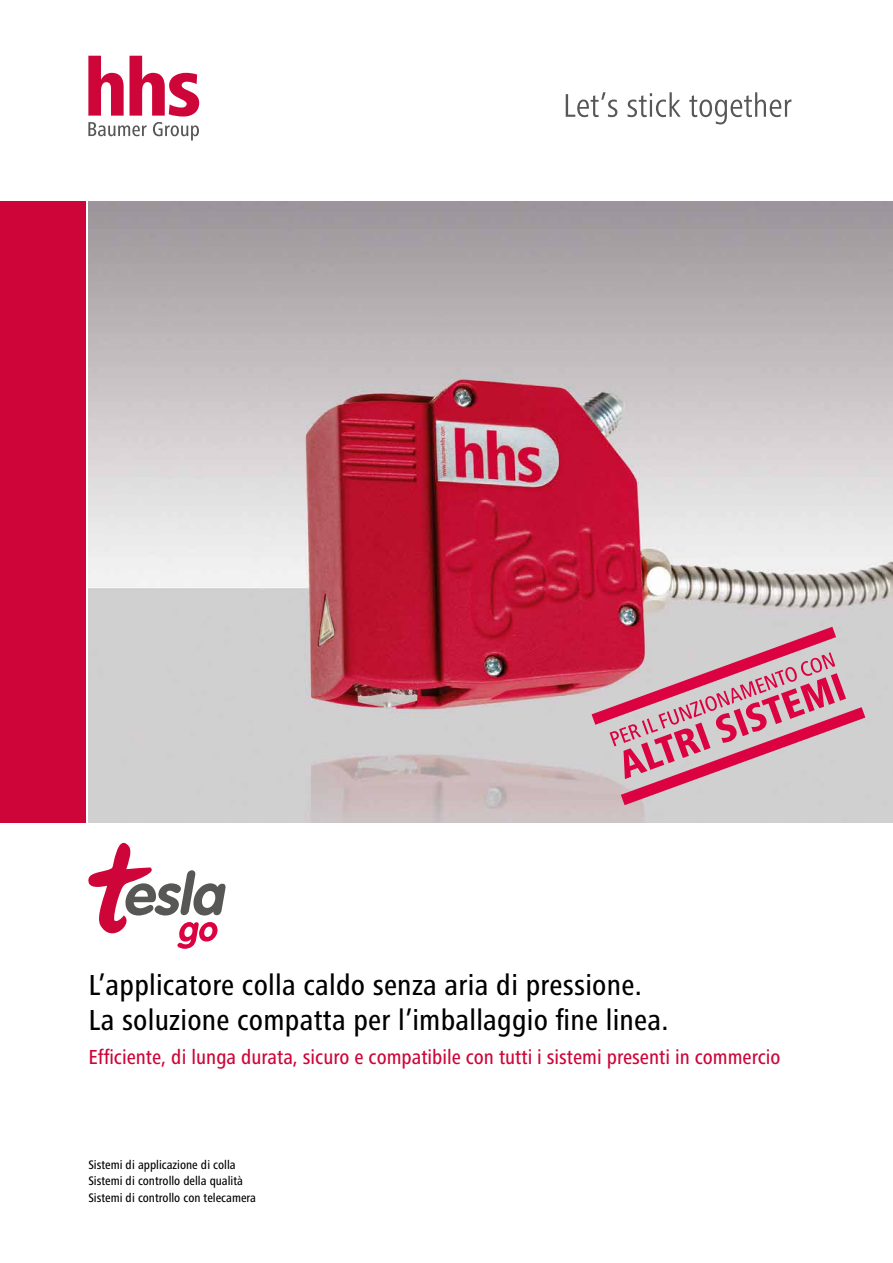
<style>
.page{position:relative;width:893px;height:1263px;background:#fff}
.page>*{position:absolute;margin:0;border:0;box-sizing:border-box;transform-origin:0 0}
.t1{font:500 condensed 30px/34.5px "Frutiger Next Pro";letter-spacing:.01em;color:#000}
.t2{font:500 condensed 21px "Frutiger Next Pro";color:#ce0538}
.t3{font:500 condensed 12.75px/16.5px "Frutiger Next Pro";color:#000}
</style>
<div class="page">
<img style="left:88px;top:202px;width:805px;height:621px">
<div style="left:0;top:202px;width:85px;height:621px;background:#ce0538"></div>
<svg style="left:566px;top:92px;width:51px;height:25px"></svg>
<svg style="left:627px;top:92px;width:54px;height:25px"></svg>
<svg style="left:689px;top:92px;width:103px;height:32px"></svg>
<svg style="left:88px;top:56px;width:111px;height:85px"></svg>
<svg style="left:592px;top:627px;width:273px;height:178px;background:#d299a9"></svg>
<svg style="left:88px;top:843px;width:138px;height:106px"></svg>
<p class="t1" style="left:88px;top:968px;width:582px">L’applicatore colla caldo senza aria di pressione.<br>La soluzione compatta per l’imballaggio fine linea.</p>
<p class="t2" style="left:88px;top:1045px;width:694px">Efficiente, di lunga durata, sicuro e compatibile con tutti i sistemi presenti in commercio</p>
<p class="t3" style="left:88px;top:1156px;width:169px">Sistemi di applicazione di colla<br>Sistemi di controllo della qualità<br>Sistemi di controllo con telecamera</p>
</div>
